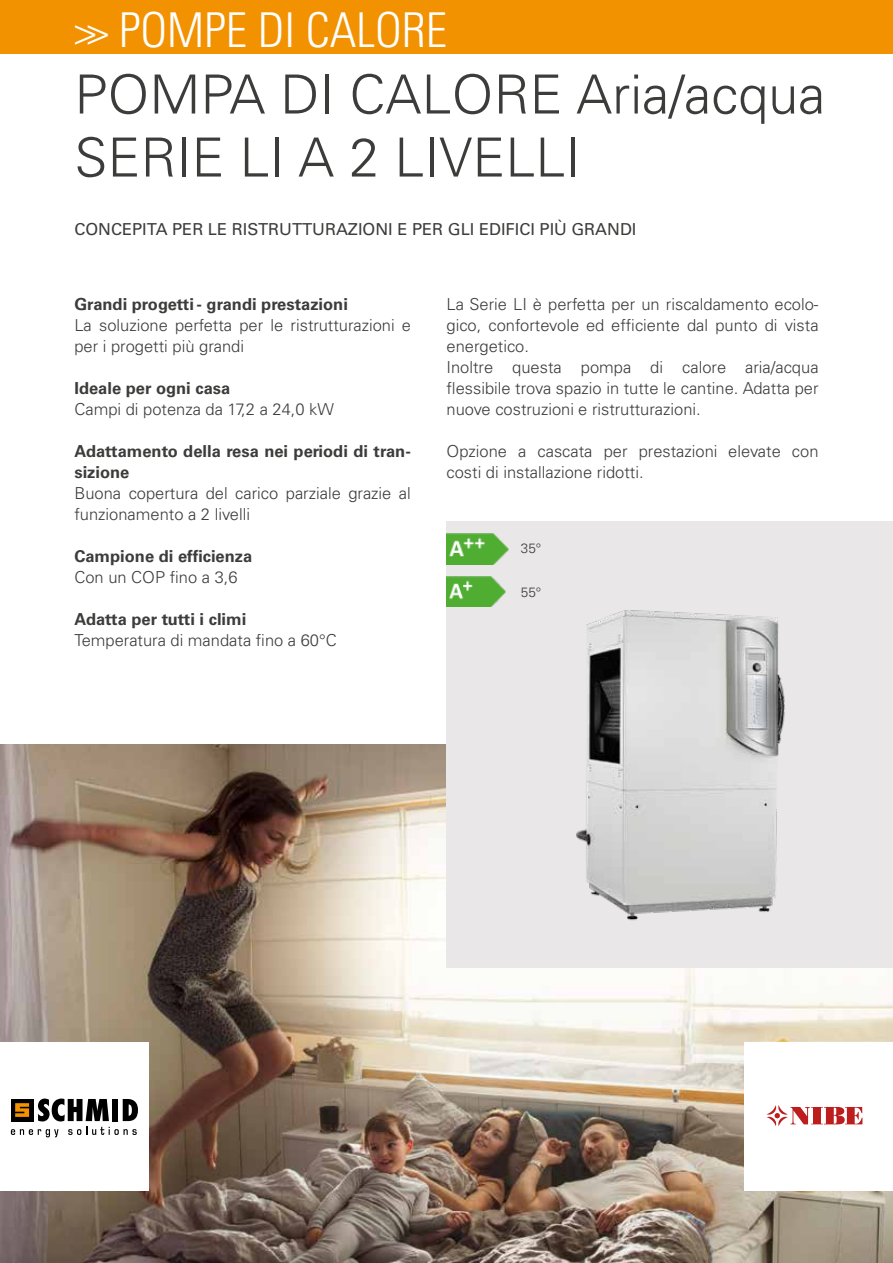
<style>
.page{position:relative;width:893px;height:1263px;background:#fff}
.page>*{position:absolute;margin:0;border:0;box-sizing:border-box;transform-origin:0 0}
.t1{font:300 54px/63px "Univers LT Pro 45";color:#3c3c3b}
.t2{font:300 condensed 48px "Univers LT Pro";color:#fff}
.t3{font:300 16.5px/21px "Univers LT Pro 45";color:#3c3c3b}
.t4{font:700 16.5px/21px "Univers LT Pro 65";color:#3c3c3b}
.t5{font:16.5px "Univers LT Pro 55 Roman";color:#3c3c3b}
.t6{font:300 13.5px "Univers LT Pro 45";color:#3c3c3b}
</style>
<div class="page">
<img style="left:0;top:745px;width:893px;height:518px">
<div style="left:446px;top:521px;width:447px;height:446px;background:#e9e7e7"></div>
<img style="left:576px;top:610px;width:209px;height:311px">
<svg style="left:744px;top:1042px;width:149px;height:149px"></svg>
<img style="left:447px;top:533px;width:61px;height:32px">
<img style="left:446px;top:576px;width:60px;height:31px">
<div style="left:0;top:1042px;width:149px;height:149px;background:#fff"></div>
<div style="left:11px;top:1099px;width:22px;height:22px;background:#000"></div>
<svg style="left:15px;top:1103px;width:14px;height:14px"></svg>
<svg style="left:38px;top:1098px;width:71px;height:23px"></svg>
<svg style="left:123px;top:1099px;width:15px;height:22px"></svg>
<div style="left:112px;top:1099px;width:6px;height:22px;background:#000"></div>
<svg style="left:11px;top:1129px;width:48px;height:8px"></svg>
<svg style="left:68px;top:1127px;width:69px;height:8px"></svg>
<div style="left:0;top:0;width:893px;height:53px;background:#f39200"></div>
<h2 class="t2" style="left:74px;top:-3px;width:374px">&gt;&gt; POMPE DI CALORE</h2>
<h1 class="t1" style="left:74px;top:63px;width:752px">POMPA DI CALORE Aria/acqua<br>SERIE LI A 2 LIVELLI</h1>
<p class="t5" style="left:74px;top:219px;width:564px">CONCEPITA PER LE RISTRUTTURAZIONI E PER GLI EDIFICI PIÙ GRANDI</p>
<p class="t4" style="left:74px;top:293px;width:275px">Grandi progetti - grandi prestazioni</p>
<p class="t3" style="left:74px;top:314px;width:338px">La soluzione perfetta per le ristrutturazioni e per i progetti più grandi</p>
<p class="t4" style="left:74px;top:377px;width:157px">Ideale per ogni casa</p>
<p class="t3" style="left:74px;top:398px;width:261px">Campi di potenza da 17,2 a 24,0 kW</p>
<p class="t4" style="left:74px;top:440px;width:338px">Adattamento della resa nei periodi di tran&shy;sizione</p>
<p class="t3" style="left:74px;top:482px;width:338px">Buona copertura del carico parziale grazie al funzionamento a 2 livelli</p>
<p class="t4" style="left:74px;top:545px;width:179px">Campione di efficienza</p>
<p class="t3" style="left:74px;top:566px;width:165px">Con un COP fino a 3,6</p>
<p class="t4" style="left:74px;top:608px;width:173px">Adatta per tutti i climi</p>
<p class="t3" style="left:74px;top:629px;width:264px">Temperatura di mandata fino a 60°C</p>
<p class="t3" style="left:446px;top:293px;width:374px">La Serie LI è perfetta per un riscaldamento ecolo&shy;gico, confortevole ed efficiente dal punto di vista energetico.<br>Inoltre questa pompa di calore aria/acqua flessibile trova spazio in tutte le cantine. Adatta per nuove costruzioni e ristrutturazioni.</p>
<p class="t3" style="left:446px;top:440px;width:374px">Opzione a cascata per prestazioni elevate con costi di installazione ridotti.</p>
<p class="t6" style="left:521px;top:540px;width:56px">35° 35°</p>
<p class="t6" style="left:521px;top:584px;width:22px">55°</p>
</div>
